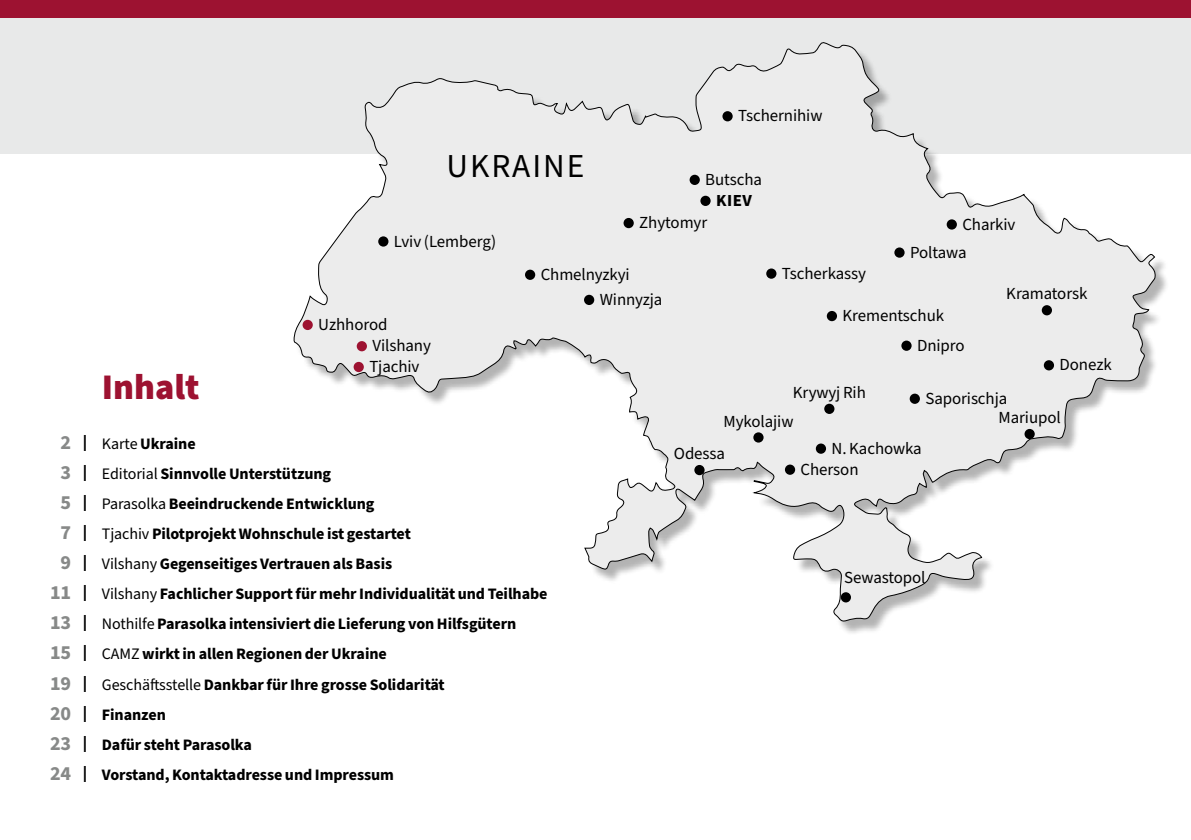
<style>
.page{position:relative;width:1191px;height:840px;background:#fff}
.page>*{position:absolute;margin:0;border:0;box-sizing:border-box;transform-origin:0 0}
.t1{font:900 36px "Source Sans Pro";color:#9d1231}
.t2{font:33.4px "Source Sans Pro";letter-spacing:.06em;color:#000}
.t3{font:16.8px/20.8px "Source Sans Pro";letter-spacing:-.005em;color:#000}
.t4{font:700 16.8px "Source Sans Pro";color:#000}
.t5{font:700 16px "Source Sans Pro";letter-spacing:-.005em;color:#000}
.s1{font-size:20px;color:#878988}
.s2{font-weight:900}
.s3{font-weight:400}
</style>
<div class="page">
<div style="left:0;top:0;width:1191px;height:154px;background:#e8e9e9"></div>
<div style="left:296px;top:44px;width:873px;height:591px;background:#000;opacity:.3"></div>
<svg style="left:293px;top:42px;width:862px;height:580px"></svg>
<div style="left:0;top:0;width:1191px;height:17px;background:#9d1231"></div>
<div style="left:302px;top:319px;width:11px;height:11px;background:#9d1231;border-radius:50%"></div>
<div style="left:623px;top:218px;width:11px;height:10px;background:#000;border-radius:50%"></div>
<div style="left:946px;top:219px;width:11px;height:10px;background:#000;border-radius:50%"></div>
<div style="left:785px;top:464px;width:10px;height:10px;background:#000;border-radius:50%"></div>
<div style="left:525px;top:269px;width:10px;height:11px;background:#000;border-radius:50%"></div>
<div style="left:894px;top:247px;width:10px;height:10px;background:#000;border-radius:50%"></div>
<div style="left:840px;top:592px;width:11px;height:10px;background:#000;border-radius:50%"></div>
<div style="left:694px;top:464px;width:10px;height:11px;background:#000;border-radius:50%"></div>
<div style="left:1041px;top:305px;width:11px;height:10px;background:#000;border-radius:50%"></div>
<div style="left:816px;top:443px;width:10px;height:10px;background:#000;border-radius:50%"></div>
<div style="left:689px;top:175px;width:11px;height:10px;background:#000;border-radius:50%"></div>
<div style="left:1043px;top:360px;width:11px;height:10px;background:#000;border-radius:50%"></div>
<div style="left:753px;top:432px;width:10px;height:10px;background:#000;border-radius:50%"></div>
<div style="left:584px;top:294px;width:10px;height:11px;background:#000;border-radius:50%"></div>
<div style="left:901px;top:340px;width:10px;height:10px;background:#000;border-radius:50%"></div>
<div style="left:824px;top:403px;width:10px;height:11px;background:#000;border-radius:50%"></div>
<div style="left:766px;top:268px;width:10px;height:10px;background:#000;border-radius:50%"></div>
<div style="left:909px;top:393px;width:11px;height:10px;background:#000;border-radius:50%"></div>
<div style="left:827px;top:311px;width:10px;height:10px;background:#000;border-radius:50%"></div>
<div style="left:722px;top:111px;width:10px;height:10px;background:#000;border-radius:50%"></div>
<div style="left:1024px;top:428px;width:10px;height:11px;background:#000;border-radius:50%"></div>
<div style="left:357px;top:341px;width:10px;height:10px;background:#9d1231;border-radius:50%"></div>
<div style="left:353px;top:361px;width:11px;height:11px;background:#9d1231;border-radius:50%"></div>
<div style="left:700px;top:196px;width:10px;height:10px;background:#000;border-radius:50%"></div>
<div style="left:378px;top:236px;width:10px;height:10px;background:#000;border-radius:50%"></div>
<p class="t3" style="left:738px;top:106px;width:86px">Tschernihiw</p>
<p class="t3" style="left:318px;top:314px;width:71px">Uzhhorod</p>
<h2 class="t2" style="left:446px;top:144px;width:140px">UKRAINE</h2>
<p class="t3" style="left:394px;top:231px;width:104px">Lviv (Lemberg)</p>
<p class="t3" style="left:541px;top:264px;width:90px">Chmelnyzkyi</p>
<p class="t3" style="left:705px;top:169px;width:58px">Butscha</p>
<p class="t4" style="left:716px;top:189px;width:37px">KIEV</p>
<p class="t3" style="left:639px;top:212px;width:69px">Zhytomyr</p>
<p class="t3" style="left:962px;top:214px;width:55px">Charkiv</p>
<p class="t3" style="left:782px;top:263px;width:86px">Tscherkassy</p>
<p class="t3" style="left:910px;top:242px;width:58px">Poltawa</p>
<p class="t3" style="left:600px;top:289px;width:64px">Winnyzja</p>
<p class="t3" style="left:842px;top:305px;width:103px">Krementschuk</p>
<p class="t3" style="left:1006px;top:284px;width:83px">Kramatorsk</p>
<p class="t3" style="left:369px;top:336px;width:63px">Vilshany<br>Tjachiv</p>
<h1 class="t1" style="left:102px;top:362px;width:99px">Inhalt</h1>
<p class="t5" style="left:61px;top:433px;width:137px"><span class="s1">2</span> <span class="s2">|</span> <span class="s3">Karte</span> Ukraine</p>
<p class="t5" style="left:61px;top:463px;width:272px"><span class="s1">3</span> <span class="s2">|</span> <span class="s3">Editorial</span> Sinnvolle Unterstützung</p>
<p class="t5" style="left:61px;top:493px;width:315px"><span class="s1">5</span> <span class="s2">|</span> <span class="s3">Parasolka</span> Beeindruckende Entwicklung</p>
<p class="t5" style="left:61px;top:523px;width:352px"><span class="s1">7</span> <span class="s2">|</span> <span class="s3">Tjachiv</span> Pilotprojekt Wohnschule ist gestartet</p>
<p class="t5" style="left:61px;top:553px;width:333px"><span class="s1">9</span> <span class="s2">|</span> <span class="s3">Vilshany</span> Gegenseitiges Vertrauen als Basis</p>
<p class="t5" style="left:50px;top:583px;width:499px"><span class="s1">11</span> <span class="s2">|</span> <span class="s3">Vilshany</span> Fachlicher Support für mehr Individualität und Teilhabe</p>
<p class="t5" style="left:50px;top:613px;width:468px"><span class="s1">13</span> <span class="s2">|</span> <span class="s3">Nothilfe</span> Parasolka intensiviert die Lieferung von Hilfsgütern</p>
<p class="t5" style="left:50px;top:643px;width:338px"><span class="s1">15</span> <span class="s2">|</span> <span class="s3">CAMZ</span> wirkt in allen Regionen der Ukraine</p>
<p class="t5" style="left:50px;top:673px;width:396px"><span class="s1">19</span> <span class="s2">|</span> <span class="s3">Geschäftsstelle</span> Dankbar für Ihre grosse Solidarität</p>
<p class="t5" style="left:50px;top:703px;width:117px"><span class="s1">20</span> <span class="s2">|</span> Finanzen</p>
<p class="t5" style="left:50px;top:733px;width:203px"><span class="s1">23</span> <span class="s2">|</span> Dafür steht Parasolka</p>
<p class="t5" style="left:50px;top:763px;width:345px"><span class="s1">24</span> <span class="s2">|</span> Vorstand, Kontaktadresse und Impressum</p>
<p class="t3" style="left:793px;top:382px;width:75px">Krywyj Rih</p>
<p class="t3" style="left:723px;top:411px;width:71px">Mykolajiw</p>
<p class="t3" style="left:917px;top:335px;width:49px">Dnipro</p>
<p class="t3" style="left:925px;top:388px;width:83px">Saporischja</p>
<p class="t3" style="left:1059px;top:355px;width:54px">Donezk</p>
<p class="t3" style="left:998px;top:407px;width:64px">Mariupol</p>
<p class="t3" style="left:674px;top:443px;width:53px">Odessa</p>
<p class="t3" style="left:831px;top:438px;width:92px">N. Kachowka</p>
<p class="t3" style="left:800px;top:459px;width:59px">Cherson</p>
<p class="t3" style="left:844px;top:567px;width:83px">Sewastopol</p>
</div>
